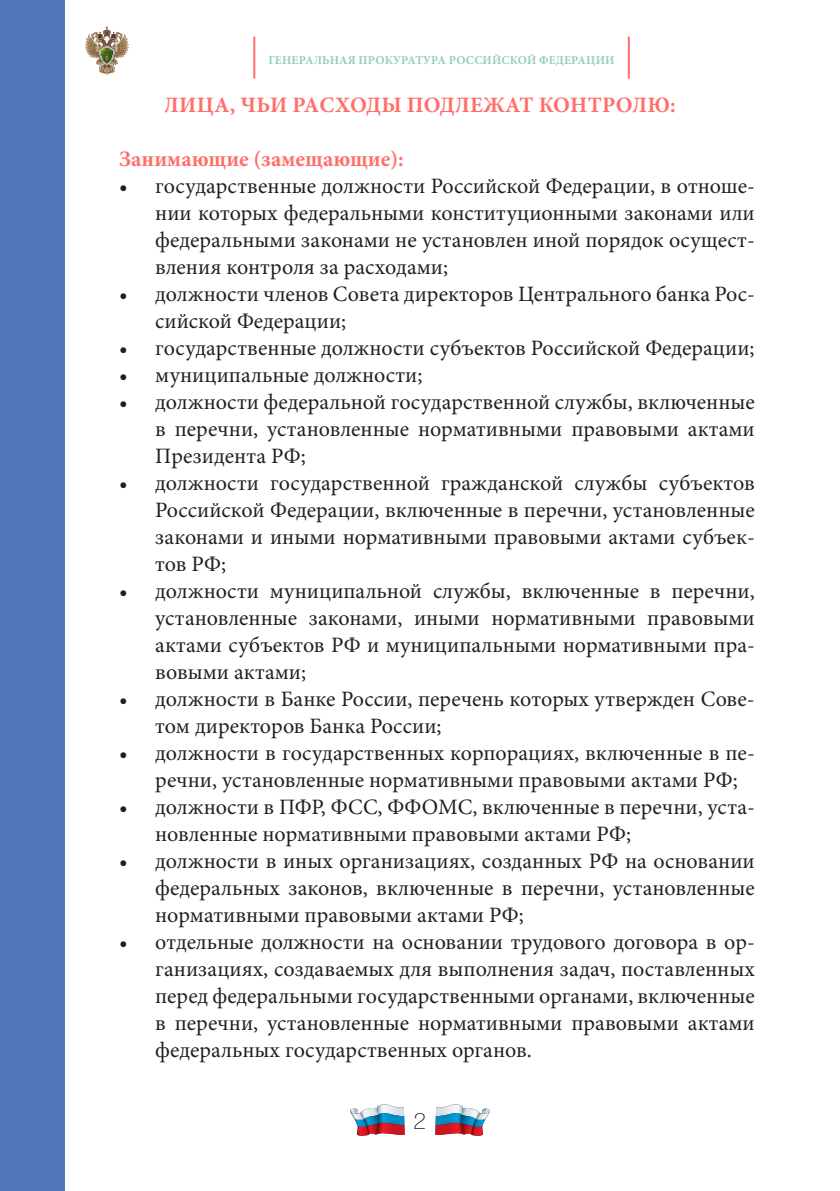
<style>
.page{position:relative;width:840px;height:1191px;background:#fff}
.page>*{position:absolute;margin:0;border:0;box-sizing:border-box;transform-origin:0 0}
.t1{font:100 24px "PF Bague Sans Pro";color:#231f20}
.t2{font:22px/27px "Minion Pro";color:#231f20;text-align:justify}
.t3{font:700 22px "Minion Pro";letter-spacing:.005em;color:#ff6f69}
.t4{font:700 12px "Minion Pro";letter-spacing:.01em;color:#96ceb4}
</style>
<div class="page">
<hr style="left:253px;top:37px;width:2px;height:42px;background:#ff6f69">
<hr style="left:627px;top:37px;width:2px;height:42px;background:#ff6f69">
<svg style="left:85px;top:27px;width:43px;height:47px"></svg>
<svg style="left:435px;top:1104px;width:55px;height:32px"></svg>
<svg style="left:350px;top:1104px;width:54px;height:32px"></svg>
<div style="left:0;top:0;width:65px;height:1191px;background:#5376ba"></div>
<p class="t4" style="left:268px;top:52px;width:347px">ГЕНЕРАЛЬНАЯ ПРОКУРАТУРА РОССИЙСКОЙ ФЕДЕРАЦИИ</p>
<p class="t3" style="left:164px;top:90px;width:512px">ЛИЦА, ЧЬИ РАСХОДЫ ПОДЛЕЖАТ КОНТРОЛЮ:</p>
<p class="t3" style="left:119px;top:144px;width:286px">Занимающие (замещающие):</p>
<p class="t2" style="left:155px;top:173px;width:600px;text-indent:-36px">• государственные должности Российской Федерации, в отноше&shy;нии которых федеральными конституционными законами или федеральными законами не установлен иной порядок осущест&shy;вления контроля за расходами;</p>
<p class="t2" style="left:155px;top:281px;width:600px;text-indent:-36px">• должности членов Совета директоров Центрального банка Рос&shy;сийской Федерации;</p>
<p class="t2" style="left:119px;top:335px;width:636px">• государственные должности субъектов Российской Федерации;</p>
<p class="t2" style="left:119px;top:362px;width:305px">• муниципальные должности;</p>
<p class="t2" style="left:155px;top:389px;width:600px;text-indent:-36px">• должности федеральной государственной службы, включенные в перечни, установленные нормативными правовыми актами Президента РФ;</p>
<p class="t2" style="left:155px;top:470px;width:600px;text-indent:-36px">• должности государственной гражданской службы субъектов Российской Федерации, включенные в перечни, установленные законами и иными нормативными правовыми актами субъек&shy;тов РФ;</p>
<p class="t2" style="left:155px;top:578px;width:601px;text-indent:-36px">• должности муниципальной службы, включенные в перечни, установленные законами, иными нормативными правовыми актами субъектов РФ и муниципальными нормативными пра&shy;вовыми актами;</p>
<p class="t2" style="left:155px;top:686px;width:600px;text-indent:-36px">• должности в Банке России, перечень которых утвержден Сове&shy;том директоров Банка России;</p>
<p class="t2" style="left:155px;top:739px;width:600px;text-indent:-36px">• должности в государственных корпорациях, включенные в пе&shy;речни, установленные нормативными правовыми актами РФ;</p>
<p class="t2" style="left:155px;top:793px;width:601px;text-indent:-36px">• должности в ПФР, ФСС, ФФОМС, включенные в перечни, уста&shy;новленные нормативными правовыми актами РФ;</p>
<p class="t2" style="left:155px;top:847px;width:600px;text-indent:-36px">• должности в иных организациях, созданных РФ на основании федеральных законов, включенные в перечни, установленные нормативными правовыми актами РФ;</p>
<p class="t2" style="left:155px;top:928px;width:600px;text-indent:-36px">• отдельные должности на основании трудового договора в ор&shy;ганизациях, создаваемых для выполнения задач, поставленных перед федеральными государственными органами, включенные в перечни, установленные нормативными правовыми актами федеральных государственных органов.</p>
<p class="t1" style="left:413px;top:1107px;width:14px">2</p>
</div>
